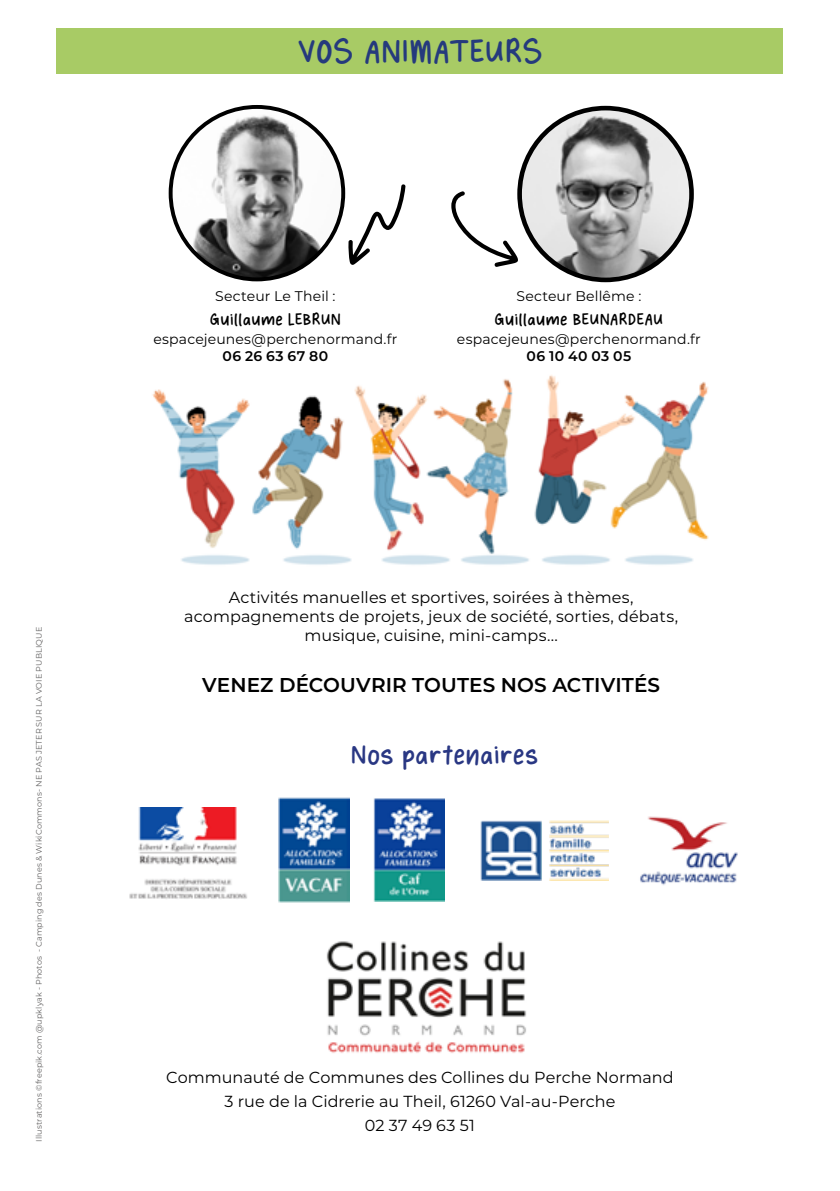
<style>
.page{position:relative;width:840px;height:1191px;background:#fff}
.page>*{position:absolute;margin:0;border:0;box-sizing:border-box;transform-origin:0 0}
.t1{font:40px "Hynings Handwriting V2";letter-spacing:-.005em;color:#253a7d}
.t2{font:32px "Hynings Handwriting V2";color:#293783}
.t3{font:20px "Hynings Handwriting V2";letter-spacing:.015em;color:#000}
.t4{font:600 20px "Montserrat";letter-spacing:.005em;color:#000}
.t5{font:16px/19.2px "Montserrat";letter-spacing:.005em;color:#000;text-align:center}
.t6{font:14px "Montserrat";letter-spacing:.01em;color:#000}
.t7{font:600 14px "Montserrat";letter-spacing:.03em;color:#000}
.t8{font:8px "Montserrat";letter-spacing:.015em;color:#646363}
</style>
<div class="page">
<img style="left:519px;top:108px;width:172px;height:172px;border-radius:86px">
<div style="left:517px;top:106px;width:176px;height:176px;border:5px solid #000;border-radius:50%"></div>
<img style="left:170px;top:107px;width:173px;height:172px;border-radius:86px">
<div style="left:168px;top:105px;width:177px;height:176px;border:4px solid #000;border-radius:50%"></div>
<div style="left:57px;top:28px;width:725px;height:45px;background:#a8cb65"></div>
<img style="left:279px;top:798px;width:70px;height:104px">
<img style="left:129px;top:807px;width:118px;height:92px">
<img style="left:640px;top:816px;width:98px;height:69px">
<img style="left:480px;top:820px;width:128px;height:60px">
<img style="left:373px;top:798px;width:71px;height:103px">
<img style="left:152px;top:375px;width:557px;height:190px">
<img style="left:326px;top:941px;width:201px;height:112px">
<svg style="left:330px;top:184px;width:16px;height:59px"></svg>
<svg style="left:517px;top:191px;width:2px;height:20px"></svg>
<p class="t8" style="left:33px;top:1141px;width:516px;rotate:-90deg">Illustrations ©freepik.com @upklyak - Photos - Camping des Dunes &amp; WikiCommons- NE PAS JETER SUR LA VOIE PUBLIQUE</p>
<h1 class="t1" style="left:297px;top:31px;width:247px">VOS ANIMATEURS</h1>
<p class="t6" style="left:215px;top:286px;width:122px">Secteur Le Theil :</p>
<p class="t3" style="left:210px;top:309px;width:132px">Guillaume LEBRUN</p>
<p class="t6" style="left:153px;top:330px;width:245px">espacejeunes@perchenormand.fr</p>
<p class="t7" style="left:222px;top:346px;width:107px">06 26 63 67 80</p>
<p class="t6" style="left:516px;top:286px;width:126px">Secteur Bellême :</p>
<p class="t3" style="left:494px;top:309px;width:170px">Guillaume BEUNARDEAU</p>
<p class="t6" style="left:456px;top:330px;width:245px">espacejeunes@perchenormand.fr</p>
<p class="t7" style="left:526px;top:346px;width:106px">06 10 40 03 05</p>
<p class="t5" style="left:184px;top:587px;width:495px">Activités manuelles et sportives, soirées à thèmes, acompagnements de projets, jeux de société, sorties, débats, musique, cuisine, mini-camps...</p>
<p class="t4" style="left:202px;top:670px;width:459px">VENEZ DÉCOUVRIR TOUTES NOS ACTIVITÉS</p>
<h2 class="t2" style="left:351px;top:738px;width:189px">Nos partenaires</h2>
<p class="t5" style="left:166px;top:1065px;width:508px;line-height:24px">Communauté de Communes des Collines du Perche Normand<br>3 rue de la Cidrerie au Theil, 61260 Val-au-Perche<br>02 37 49 63 51</p>
</div>
